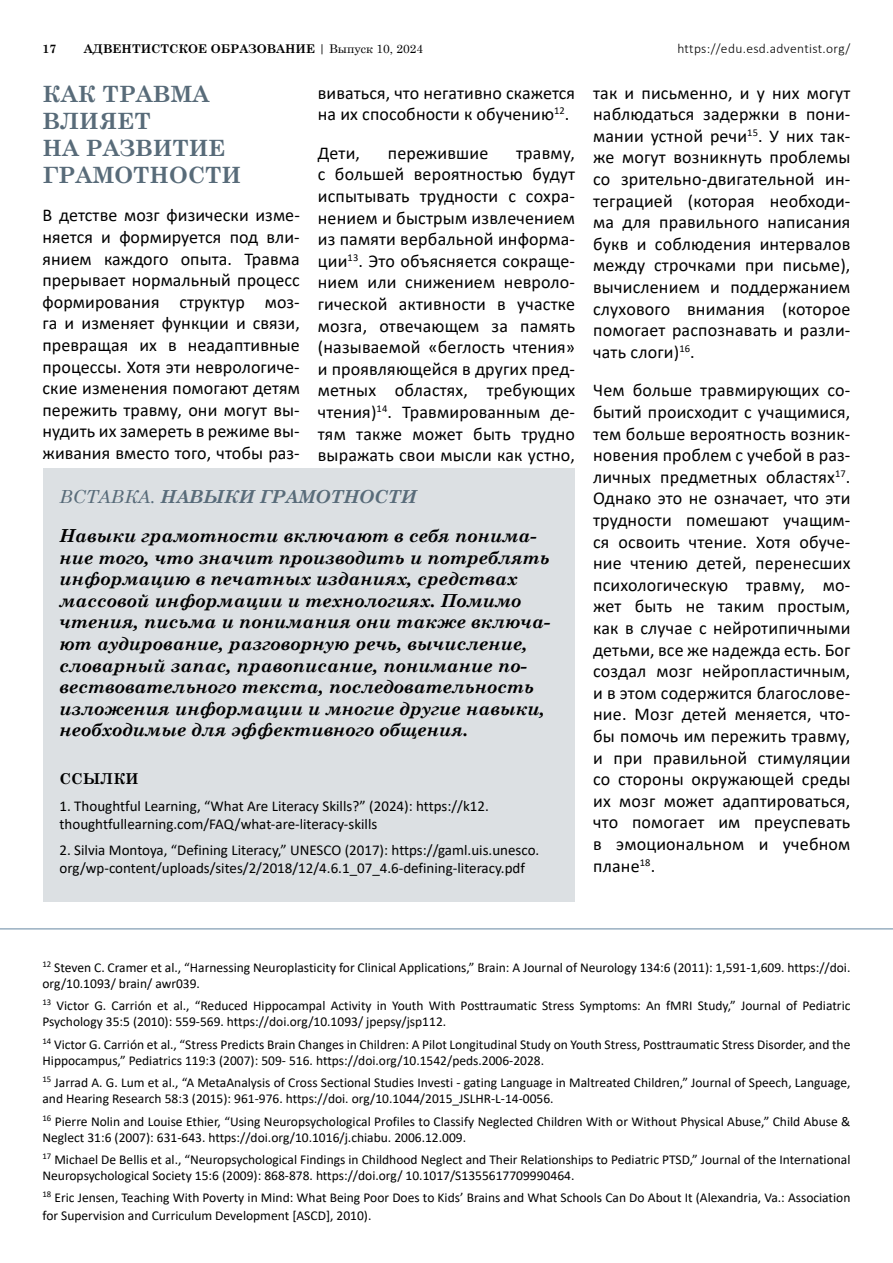
<style>
.page{position:relative;width:893px;height:1263px;background:#fff}
.page>*{position:absolute;margin:0;border:0;box-sizing:border-box;transform-origin:0 0}
.t1{font:700 22.5px/27px "Century Schoolbook";color:#586b79}
.t2{font:18px/21.6px "Calibri";letter-spacing:.005em;color:#000;text-align:justify}
.t3{font:italic 700 18px/21.6px "Century Schoolbook";color:#000}
.t4{font:15px/18px "Calibri";color:#000}
.t5{font:700 15px "Century Schoolbook";color:#000}
.t6{font:13.5px/16.2px "Calibri";color:#000}
.t7{font:300 13.5px "Calibri";letter-spacing:.025em;color:#000}
.t8{font:700 12px "Century Schoolbook";color:#000}
.s1{font-weight:400}
.s2{font-weight:400;color:#586b79}
.s3{color:#586b79}
</style>
<div class="page">
<div style="left:43px;top:468px;width:532px;height:433px;background:#dce0e3"></div>
<hr style="left:0;top:928px;width:893px;height:1px;background:#98afc1">
<p class="t8" style="left:43px;top:39px;width:15px">17</p>
<p class="t8" style="left:84px;top:39px;width:341px">АДВЕНТИСТСКОЕ ОБРАЗОВАНИЕ <span class="s1">| Выпуск 10, 2024</span></p>
<p class="t7" style="left:677px;top:40px;width:175px">https://edu.esd.adventist.org/</p>
<p class="t1" style="left:43px;top:79px;width:200px">КАК ТРАВМА<br>ВЛИЯЕТ<br>НА РАЗВИТИЕ<br>ГРАМОТНОСТИ</p>
<p class="t2" style="left:43px;top:204px;width:259px">В детстве мозг физически изме&shy;няется и формируется под вли&shy;янием каждого опыта. Травма прерывает нормальный процесс формирования структур моз&shy;га и изменяет функции и связи, превращая их в неадаптивные процессы. Хотя эти неврологиче&shy;ские изменения помогают детям пережить травму, они могут вы&shy;нудить их замереть в режиме вы&shy;живания вместо того, чтобы раз-</p>
<p class="t2" style="left:593px;top:81px;width:259px">так и письменно, и у них могут наблюдаться задержки в пони&shy;мании устной речи<sup>15</sup>. У них так&shy;же могут возникнуть проблемы со зрительно-двигательной ин&shy;теграцией (которая необходи&shy;ма для правильного написания букв и соблюдения интервалов между строчками при письме), вычислением и поддержанием слухового внимания (которое помогает распознавать и разли&shy;чать слоги)<sup>16</sup>.</p>
<p class="t2" style="left:593px;top:379px;width:259px">Чем больше травмирующих со&shy;бытий происходит с учащимися, тем больше вероятность возник&shy;новения проблем с учебой в раз&shy;личных предметных областях<sup>17</sup>.<br>Однако это не означает, что эти трудности помешают учащим&shy;ся освоить чтение. Хотя обуче&shy;ние чтению детей, перенесших психологическую травму, мо&shy;жет быть не таким простым, как в случае с нейротипичными детьми, все же надежда есть. Бог создал мозг нейропластичным, и в этом содержится благослове&shy;ние. Мозг детей меняется, что&shy;бы помочь им пережить травму, и при правильной стимуляции со стороны окружающей среды их мозг может адаптироваться, что помогает им преуспевать в эмоциональном и учебном плане<sup>18</sup>.</p>
<p class="t2" style="left:318px;top:81px;width:259px">виваться, что негативно скажется на их способности к обучению<sup>12</sup>.</p>
<p class="t2" style="left:318px;top:142px;width:44px">Дети,</p>
<p class="t2" style="left:388px;top:142px;width:102px">пережившие</p>
<p class="t2" style="left:318px;top:142px;width:259px;text-indent:198px">травму, с большей вероятностью будут испытывать трудности с сохра&shy;нением и быстрым извлечением из памяти вербальной информа&shy;ции<sup>13</sup>. Это объясняется сокраще&shy;нием или снижением невроло&shy;гической активности в участке мозга, отвечающем за память (называемой «беглость чтения» и проявляющейся в других пред&shy;метных областях, требующих чтения)<sup>14</sup>. Травмированным де&shy;тям также может быть трудно выражать свои мысли как устно,</p>
<p class="t3" style="left:60px;top:477px;width:479px;line-height:38.5px"><span class="s2">ВСТАВКА.</span> <span class="s3">НАВЫКИ ГРАМОТНОСТИ<br></span>Навыки грамотности включают в себя понима-</p>
<p class="t3" style="left:60px;top:545px;width:492px">ние того, что значит производить и потреблять информацию в печатных изданиях, средствах массовой информации и технологиях. Помимо чтения, письма и понимания они также включа&shy;ют аудирование, разговорную речь, вычисление, словарный запас, правописание, понимание по&shy;вествовательного текста, последовательность изложения информации и многие другие навыки, необходимые для эффективного общения.</p>
<p class="t5" style="left:60px;top:767px;width:81px">ССЫЛКИ</p>
<p class="t4" style="left:60px;top:796px;width:431px">1. Thoughtful Learning, “What Are Literacy Skills?” (2024): https://k12. thoughtfullearning.com/FAQ/what-are-literacy-skills</p>
<p class="t4" style="left:60px;top:841px;width:481px">2. Silvia Montoya, “Defining Literacy,” UNESCO (2017): https://gaml.uis.unesco. org/wp-content/uploads/sites/2/2018/12/4.6.1_07_4.6-defining-literacy.pdf</p>
<p class="t6" style="left:43px;top:959px;width:809px"><sup>12</sup> Steven C. Cramer et al., “Harnessing Neuroplasticity for Clinical Applications,” Brain: A Journal of Neurology 134:6 (2011): 1,591-1,609. https://doi. org/10.1093/ brain/ awr039.</p>
<p class="t6" style="left:43px;top:997px;width:809px"><sup>13</sup> Victor G. Carrión et al., “Reduced Hippocampal Activity in Youth With Posttraumatic Stress Symptoms: An fMRI Study,” Journal of Pediatric<br>Psychology 35:5 (2010): 559-569. https://doi.org/10.1093/ jpepsy/jsp112.</p>
<p class="t6" style="left:43px;top:1036px;width:809px"><sup>14</sup> Victor G. Carrión et al., “Stress Predicts Brain Changes in Children: A Pilot Longitudinal Study on Youth Stress, Posttraumatic Stress Disorder, and the<br>Hippocampus,” Pediatrics 119:3 (2007): 509- 516. https://doi.org/10.1542/peds.2006-2028.</p>
<p class="t6" style="left:43px;top:1074px;width:809px"><sup>15</sup> Jarrad A. G. Lum et al., “A MetaAnalysis of Cross Sectional Studies Investi - gating Language in Maltreated Children,” Journal of Speech, Language, and Hearing Research 58:3 (2015): 961-976. https://doi. org/10.1044/2015_JSLHR-L-14-0056.</p>
<p class="t6" style="left:43px;top:1112px;width:809px"><sup>16</sup> Pierre Nolin and Louise Ethier, “Using Neuropsychological Profiles to Classify Neglected Children With or Without Physical Abuse,” Child Abuse &amp;<br>Neglect 31:6 (2007): 631-643. https://doi.org/10.1016/j.chiabu. 2006.12.009.</p>
<p class="t6" style="left:43px;top:1151px;width:809px"><sup>17</sup> Michael De Bellis et al., “Neuropsychological Findings in Childhood Neglect and Their Relationships to Pediatric PTSD,” Journal of the International<br>Neuropsychological Society 15:6 (2009): 868-878. https://doi.org/ 10.1017/S1355617709990464.</p>
<p class="t6" style="left:43px;top:1188px;width:809px;line-height:18px"><sup>18</sup> Eric Jensen, Teaching With Poverty in Mind: What Being Poor Does to Kids’ Brains and What Schools Can Do About It (Alexandria, Va.: Association for Supervision and Curriculum Development [ASCD], 2010).</p>
</div>
